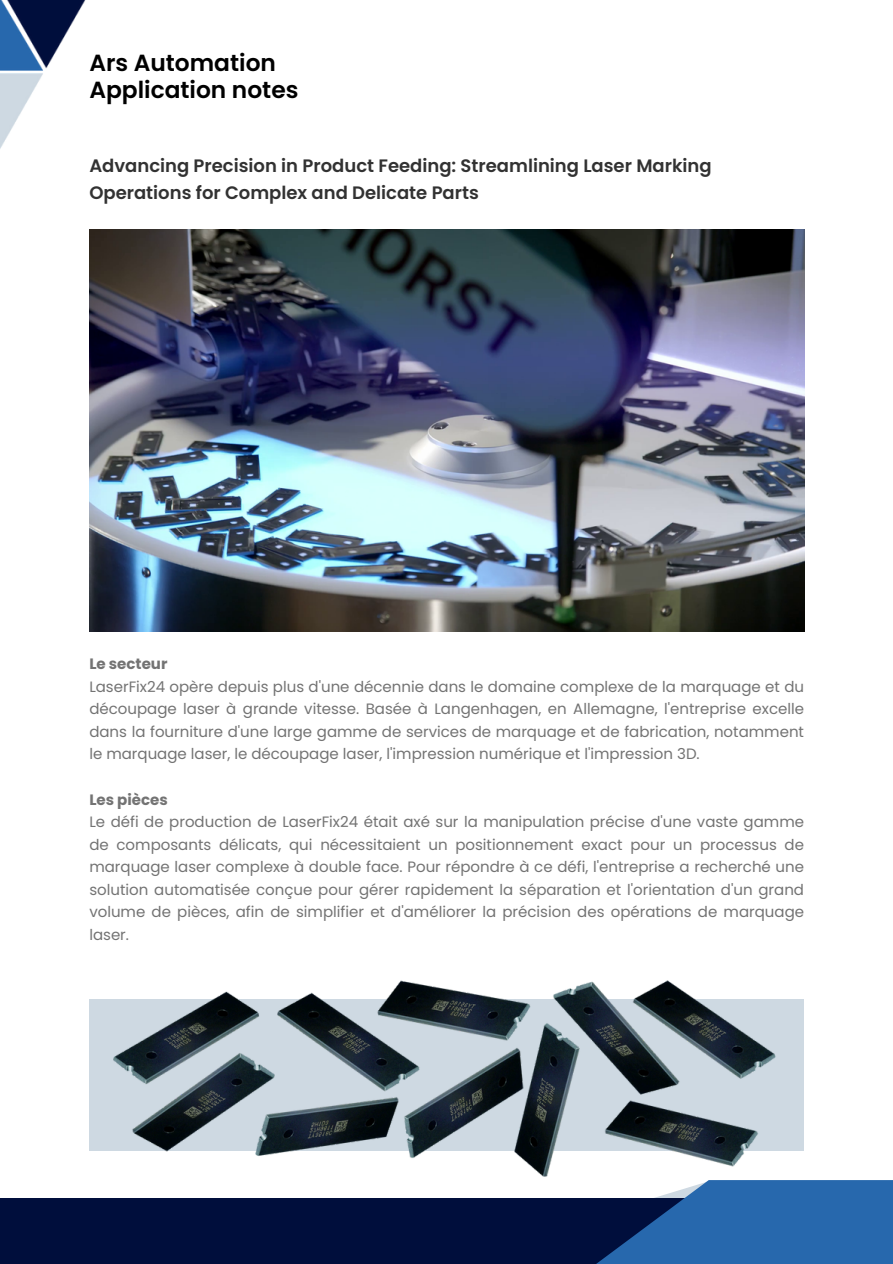
<style>
.page{position:relative;width:893px;height:1264px;background:#fff}
.page>*{position:absolute;margin:0;border:0;box-sizing:border-box;transform-origin:0 0}
.t1{font:600 23.4px "Poppins";color:#000}
.t2{font:600 18px/27px "Poppins";color:#323232}
.t3{font:15px/22.5px "Poppins";color:#737373;text-align:justify}
.t4{font:700 15px "Poppins";color:#737373}
</style>
<div class="page">
<div style="left:0;top:1197px;width:892px;height:66px;background:#000e3c"></div>
<svg style="left:597px;top:1180px;width:295px;height:83px;background:#225ea0"></svg>
<img style="left:0;top:0;width:86px;height:149px">
<div style="left:70px;top:41px;width:205px;height:268px;background:#fff"></div>
<img style="left:89px;top:230px;width:715px;height:401px">
<div style="left:89px;top:999px;width:715px;height:151px;background:#ced9e2"></div>
<img style="left:113px;top:980px;width:667px;height:227px">
<p class="t1" style="left:89px;top:47px;width:188px">Ars Automation</p>
<p class="t1" style="left:89px;top:74px;width:211px">Application notes</p>
<p class="t2" style="left:89px;top:153px;width:623px">Advancing Precision in Product Feeding: Streamlining Laser Marking<br>Operations for Complex and Delicate Parts</p>
<p class="t4" style="left:89px;top:653px;width:80px">Le secteur</p>
<p class="t3" style="left:89px;top:675px;width:716px">LaserFix24 opère depuis plus d'une décennie dans le domaine complexe de la marquage et du découpage laser à grande vitesse. Basée à Langenhagen, en Allemagne, l'entreprise excelle dans la fourniture d'une large gamme de services de marquage et de fabrication, notamment le marquage laser, le découpage laser, l'impression numérique et l'impression 3D.</p>
<p class="t4" style="left:89px;top:788px;width:80px">Les pièces</p>
<p class="t3" style="left:89px;top:810px;width:716px">Le défi de production de LaserFix24 était axé sur la manipulation précise d'une vaste gamme de composants délicats, qui nécessitaient un positionnement exact pour un processus de marquage laser complexe à double face. Pour répondre à ce défi, l'entreprise a recherché une solution automatisée conçue pour gérer rapidement la séparation et l'orientation d'un grand volume de pièces, afin de simplifier et d'améliorer la précision des opérations de marquage laser.</p>
</div>
